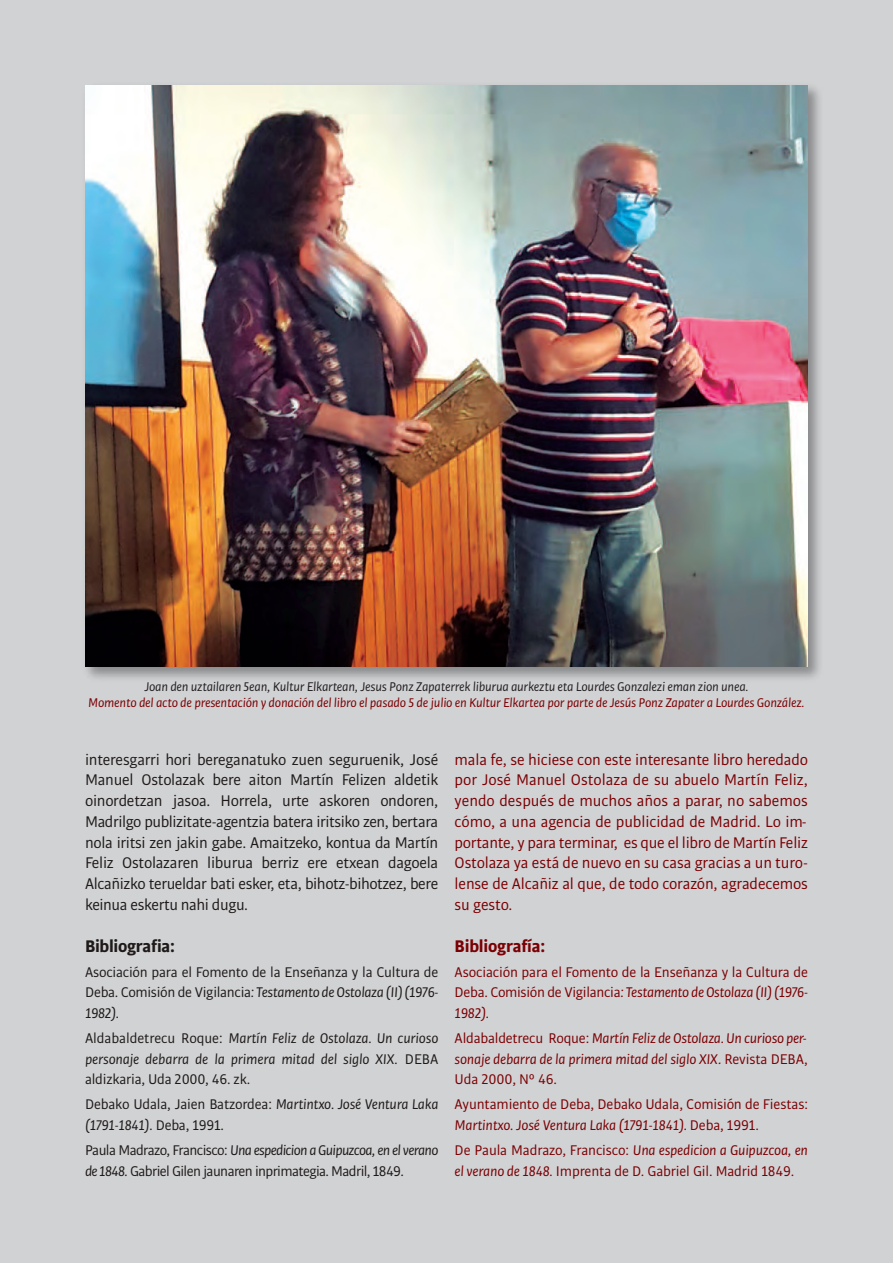
<style>
.page{position:relative;width:893px;height:1263px;background:#d1d2d4}
.page>*{position:absolute;margin:0;border:0;box-sizing:border-box;transform-origin:0 0}
.t1{font:700 18px "Bulo";letter-spacing:-.01em;color:#7a0003}
.t2{font:700 18px "Bulo";letter-spacing:-.015em;color:#1f1a19}
.t3{font:16.5px/20.7px "Bulo";letter-spacing:-.025em;color:#1f1a19;text-align:justify}
.t4{font:16.5px/20.7px "Bulo";letter-spacing:-.01em;color:#7a0003;text-align:justify}
.t5{font:15px/20.7px "Bulo";letter-spacing:-.01em;color:#7a0003}
.t6{font:15px/20.7px "Bulo";letter-spacing:-.015em;color:#1f1a19;text-align:justify}
.t7{font:italic 15px/20.7px "Bulo";letter-spacing:-.005em;color:#1f1a19;text-align:justify}
.t8{font:italic 15px/20.7px "Bulo";letter-spacing:-.01em;color:#7a0003;text-align:justify}
.t9{font:15px/20.7px "Bulo";letter-spacing:-.04em;color:#1f1a19}
.t10{font:italic 13.5px "Bulo";letter-spacing:-.01em;color:#7a0003}
.t11{font:italic 13.5px "Bulo";letter-spacing:-.01em;color:#231f20}
.s1{font-style:italic}
.s2{font-style:normal}
.s3{font-style:inherit}
</style>
<div class="page">
<img style="left:85px;top:85px;width:723px;height:582px">
<p class="t11" style="left:144px;top:682px;width:606px">Joan den uztailaren 5ean, Kultur Elkartean, Jesus Ponz Zapaterrek liburua aurkeztu eta Lourdes Gonzalezi eman zion unea.</p>
<p class="t10" style="left:88px;top:698px;width:718px">Momento del acto de presentación y donación del libro el pasado 5 de julio en Kultur Elkartea por parte de Jesús Ponz Zapater a Lourdes González.</p>
<p class="t3" style="left:85px;top:750px;width:355px">interesgarri hori bereganatuko zuen seguruenik, José Manuel Ostolazak bere aiton Martín Felizen aldetik oinordetzan jasoa. Horrela, urte askoren ondoren, Madrilgo publizitate-agentzia batera iritsiko zen, bertara nola iritsi zen jakin gabe. Amaitzeko, kontua da Martín Feliz Ostolazaren liburua berriz ere etxean dagoela Alcañizko terueldar bati esker, eta, bihotz-bihotzez, bere keinua eskertu nahi dugu.</p>
<p class="t2" style="left:85px;top:939px;width:91px">Bibliografia:</p>
<p class="t6" style="left:85px;top:962px;width:355px">Asociación para el Fomento de la Enseñanza y la Cultura de Deba. Comisión de Vigilancia<span class="s1">: Testamento de Ostolaza (II) (1976- 1982).</span></p>
<p class="t7" style="left:85px;top:1029px;width:355px"><span class="s2">Aldabaldetrecu Roque:</span> Martín Feliz de Ostolaza. Un curioso personaje debarra de la primera mitad del siglo XIX. <span class="s2">DEBA aldizkaria, Uda 2000, 46. zk.</span></p>
<p class="t6" style="left:85px;top:1095px;width:355px">Debako Udala, Jaien Batzordea: <span class="s1">Martintxo. José Ventura Laka (1791-1841).</span> Deba, 1991.</p>
<p class="t9" style="left:85px;top:1140px;width:355px">Paula Madrazo, Francisco: <span class="s1">Una espedicion a Guipuzcoa, en el verano de 1848.</span> Gabriel Gilen jaunaren inprimategia. Madril, 1849.</p>
<p class="t4" style="left:455px;top:750px;width:355px">mala fe, se hiciese con este interesante libro heredado por José Manuel Ostolaza de su abuelo Martín Feliz, yendo después de muchos años a parar, no sabemos cómo, a una agencia de publicidad de Madrid. Lo im&shy;portante, y para terminar, es que el libro de Martín Feliz Ostolaza ya está de nuevo en su casa gracias a un turo&shy;lense de Alcañiz al que, de todo corazón, agradecemos su gesto.</p>
<p class="t1" style="left:455px;top:939px;width:92px">Bibliografía:</p>
<p class="t5" style="left:455px;top:962px;width:355px;text-align:justify">Asociación para el Fomento de la Enseñanza y la Cultura de Deba. Comisión de Vigilancia<span class="s1">: Testamento de Ostolaza (II) (1976- 1982).</span></p>
<p class="t8" style="left:455px;top:1029px;width:355px"><span class="s2">Aldabaldetrecu Roque:</span> Martín Feliz de Ostolaza. Un curioso per&shy;sonaje debarra de la primera mitad del siglo XIX<span class="s3">.</span><span class="s2">Revista DEBA, Uda 2000, Nº 46.</span></p>
<p class="t5" style="left:455px;top:1095px;width:355px">Ayuntamiento de Deba, Debako Udala, Comisión de Fiestas:<br><span class="s1">Martintxo. José Ventura Laka (1791-1841).</span> Deba, 1991.</p>
<p class="t5" style="left:455px;top:1141px;width:355px">De Paula Madrazo, Francisco: <span class="s1">Una espedicion a Guipuzcoa, en el verano de 1848.</span> Imprenta de D. Gabriel Gil. Madrid 1849.</p>
</div>
